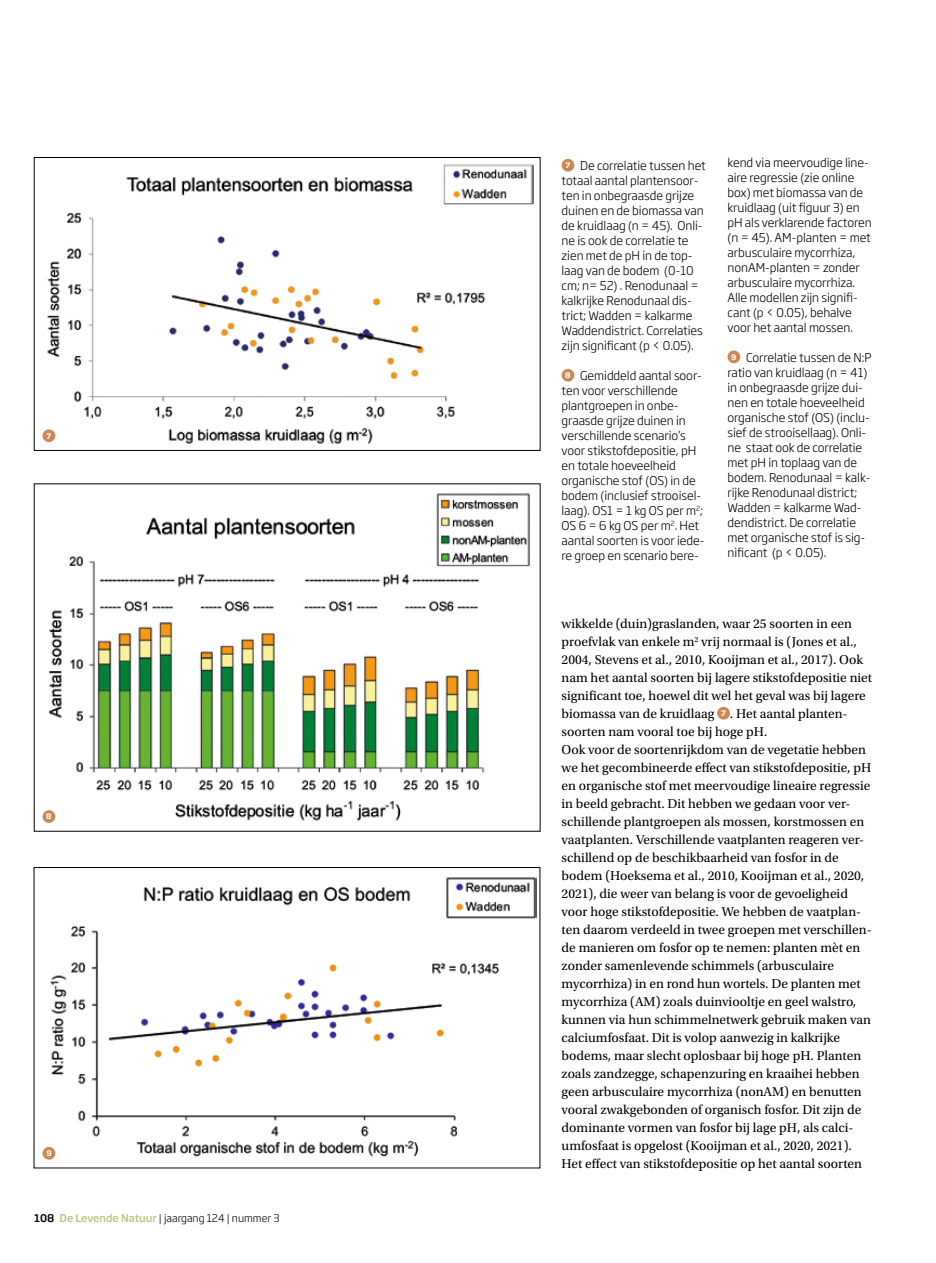
<style>
.page{position:relative;width:936px;height:1263px;background:#fff}
.page>*{position:absolute;margin:0;border:0;box-sizing:border-box;transform-origin:0 0}
.t1{font:13.5px/18px "Utopia Std";color:#000}
.t2{font:300 12px/15px "Soho Gothic Std";letter-spacing:-.005em;color:#000}
.t3{font:300 10.5px "Soho Gothic Std";color:#000}
.t4{font:700 7.5px "Soho Std";color:#fff}
.s1{font-weight:500}
.s2{font-weight:500;color:#bcc482}
</style>
<div class="page">
<img style="left:42px;top:164px;width:491px;height:280px">
<div style="left:34px;top:157px;width:506px;height:294px;border:1px solid #000"></div>
<img style="left:43px;top:493px;width:487px;height:330px">
<img style="left:44px;top:877px;width:493px;height:283px">
<div style="left:34px;top:867px;width:506px;height:301px;border:1px solid #000"></div>
<div style="left:717px;top:707px;width:13px;height:13px;background:#cd8955;border-radius:50%"></div>
<div style="left:561px;top:159px;width:13px;height:13px;background:#cd8955;border-radius:50%"></div>
<div style="left:561px;top:369px;width:13px;height:13px;background:#cd8955;border-radius:50%"></div>
<div style="left:727px;top:350px;width:13px;height:13px;background:#cd8955;border-radius:50%"></div>
<div style="left:43px;top:1147px;width:12px;height:13px;background:#cd8955;border-radius:50%"></div>
<div style="left:43px;top:810px;width:12px;height:13px;background:#cd8955;border-radius:50%"></div>
<div style="left:43px;top:429px;width:12px;height:13px;background:#cd8955;border-radius:50%"></div>
<p class="t4" style="left:46px;top:431px;width:6px">7</p>
<p class="t4" style="left:46px;top:812px;width:7px">8</p>
<p class="t4" style="left:46px;top:1148px;width:7px">9</p>
<p class="t3" style="left:34px;top:1212px;width:247px"><span class="s1">108</span> <span class="s2">De Levende Natuur</span> | jaargang 124 | nummer 3</p>
<p class="t2" style="left:561px;top:158px;width:146px;text-indent:4px"><sup>7</sup> De correlatie tussen het totaal aantal plantensoor&shy;ten in onbegraasde grijze duinen en de biomassa van de kruidlaag (n = 45). Onli&shy;ne is ook de correlatie te zien met de pH in de top&shy;laag van de bodem (0-10 cm; n= 52) . Renodunaal = kalkrijke Renodunaal dis&shy;trict; Wadden = kalkarme<br>Waddendistrict. Correlaties zijn significant (p &lt; 0.05).</p>
<p class="t2" style="left:561px;top:368px;width:144px;text-indent:4px"><sup>8</sup> Gemiddeld aantal soor&shy;ten voor verschillende plantgroepen in onbe&shy;graasde grijze duinen in verschillende scenario’s voor stikstofdepositie, pH en totale hoeveelheid organische stof (OS) in de bodem (inclusief strooisel&shy;laag). OS1 = 1 kg OS per m<sup>2</sup>;<br>OS 6 = 6 kg OS per m<sup>2</sup>. Het aantal soorten is voor iede&shy;re groep en scenario bere-</p>
<p class="t2" style="left:727px;top:155px;width:146px">kend via meervoudige line&shy;aire regressie (zie online box) met biomassa van de kruidlaag (uit figuur 3) en pH als verklarende factoren (n = 45). AM-planten = met arbusculaire mycorrhiza, nonAM-planten = zonder arbusculaire mycorrhiza.<br>Alle modellen zijn signifi&shy;cant (p &lt; 0.05), behalve voor het aantal mossen.</p>
<p class="t2" style="left:727px;top:350px;width:145px;text-indent:4px"><sup>9</sup> Correlatie tussen de N:P ratio van kruidlaag (n = 41) in onbegraasde grijze dui&shy;nen en totale hoeveelheid organische stof (OS) (inclu&shy;sief de strooisellaag). Onli&shy;ne staat ook de correlatie met pH in toplaag van de bodem. Renodunaal = kalk&shy;rijke Renodunaal district;<br>Wadden = kalkarme Wad&shy;dendistrict. De correlatie met organische stof is sig&shy;nificant (p &lt; 0.05).</p>
<p class="t1" style="left:561px;top:615px;width:312px">wikkelde (duin)graslanden, waar 25 soorten in een proefvlak van enkele m<sup>2</sup> vrij normaal is (Jones et al., 2004, Stevens et al., 2010, Kooijman et al., 2017). Ook nam het aantal soorten bij lagere stikstofdepositie niet significant toe, hoewel dit wel het geval was bij lagere biomassa van de kruidlaag <sup>7</sup> . Het aantal planten&shy;soorten nam vooral toe bij hoge pH.<br>Ook voor de soortenrijkdom van de vegetatie hebben we het gecombineerde effect van stikstofdepositie, pH en organische stof met meervoudige lineaire regressie in beeld gebracht. Dit hebben we gedaan voor ver&shy;schillende plantgroepen als mossen, korstmossen en vaatplanten. Verschillende vaatplanten reageren ver&shy;schillend op de beschikbaarheid van fosfor in de bodem (Hoeksema et al., 2010, Kooijman et al., 2020, 2021), die weer van belang is voor de gevoeligheid voor hoge stikstofdepositie. We hebben de vaatplan&shy;ten daarom verdeeld in twee groepen met verschillen&shy;de manieren om fosfor op te nemen: planten mèt en zonder samenlevende schimmels (arbusculaire mycorrhiza) in en rond hun wortels. De planten met mycorrhiza (AM) zoals duinviooltje en geel walstro, kunnen via hun schimmelnetwerk gebruik maken van calciumfosfaat. Dit is volop aanwezig in kalkrijke bodems, maar slecht oplosbaar bij hoge pH. Planten zoals zandzegge, schapenzuring en kraaihei hebben geen arbusculaire mycorrhiza (nonAM) en benutten vooral zwakgebonden of organisch fosfor. Dit zijn de dominante vormen van fosfor bij lage pH, als calci&shy;umfosfaat is opgelost (Kooijman et al., 2020, 2021).<br>Het effect van stikstofdepositie op het aantal soorten</p>
</div>
